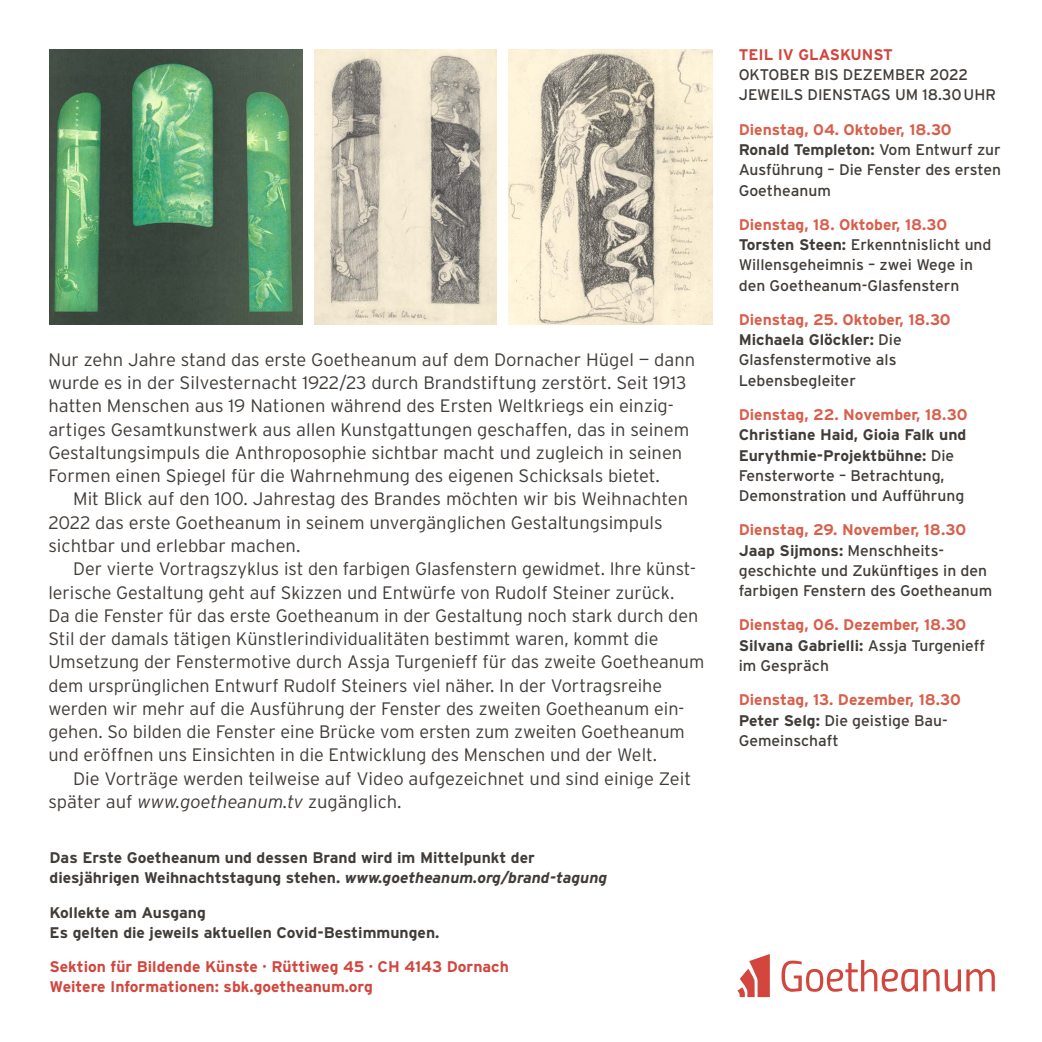
<style>
.page{position:relative;width:1042px;height:1042px;background:#fff}
.page>*{position:absolute;margin:0;border:0;box-sizing:border-box;transform-origin:0 0}
.t1{font:300 18.03px/23.3px "Interstate";color:#413c38}
.t2{font:15.4px/20.3px "Interstate";color:#413c38}
.t3{font:700 15.4px/20.3px "Interstate";color:#413c38}
.t4{font:700 15.4px/20.3px "Interstate";color:#d2463d}
.t5{font:700 15.4px/20.3px "Interstate";color:#d95e4b}
.s1{font-style:italic}
.s2{font-weight:700;color:#d95e4b}
.s3{font-weight:700}
.s4{color:#413c38}
.s5{font-weight:400;color:#413c38}
</style>
<div class="page">
<img style="left:50px;top:50px;width:252px;height:275px">
<img style="left:315px;top:50px;width:181px;height:275px">
<img style="left:508px;top:50px;width:204px;height:275px">
<svg style="left:781px;top:960px;width:214px;height:32px"></svg>
<svg style="left:737px;top:954px;width:33px;height:43px"></svg>
<p class="t1" style="left:48px;top:347px;width:648px">Nur zehn Jahre stand das erste Goetheanum auf dem Dornacher Hügel — dann wurde es in der Silvesternacht 1922/23 durch Brandstiftung zerstört. Seit 1913 hatten Menschen aus 19 Nationen während des Ersten Weltkriegs ein einzig&shy;artiges Gesamtkunstwerk aus allen Kunstgattungen geschaffen, das in seinem Gestaltungsimpuls die Anthroposophie sichtbar macht und zugleich in seinen Formen einen Spiegel für die Wahrnehmung des eigenen Schicksals bietet.</p>
<p class="t1" style="left:48px;top:487px;width:641px;text-indent:25px">Mit Blick auf den 100. Jahrestag des Brandes möchten wir bis Weihnachten<br>2022 das erste Goetheanum in seinem unvergänglichen Gestaltungsimpuls sichtbar und erlebbar machen.</p>
<p class="t1" style="left:48px;top:557px;width:657px;text-indent:25px">Der vierte Vortragszyklus ist den farbigen Glasfenstern gewidmet. Ihre kü nst&shy;lerische Gestaltung geht auf Skizzen und Entwü rfe von Rudolf Steiner zurück.<br>Da die Fenster fü r das erste Goetheanum in der Gestaltung noch stark durch den Stil der damals tätigen Kü nstlerindividualitäten bestimmt waren, kommt die Umsetzung der Fenstermotive durch Assja Turgenieff fü r das zweite Goetheanum dem ursprü nglichen Entwurf Rudolf Steiners viel näher. In der Vortragsreihe werden wir mehr auf die Ausfü hrung der Fenster des zweiten Goetheanum ein&shy;gehen. So bilden die Fenster eine Brücke vom ersten zum zweiten Goetheanum und eröffnen uns Einsichten in die Entwicklung des Menschen und der Welt.</p>
<p class="t1" style="left:48px;top:766px;width:644px;text-indent:25px">Die Vorträge werden teilweise auf Video aufgezeichnet und sind einige Zeit später auf <span class="s1">www.goetheanum.tv</span> zugä nglich.</p>
<p class="t3" style="left:50px;top:847px;width:559px">Das Erste Goetheanum und dessen Brand wird im Mittelpunkt der diesjährigen Weihnachtstagung stehen. <span class="s1">www.goetheanum.org/brand-tagung</span></p>
<p class="t3" style="left:50px;top:902px;width:391px">Kollekte am Ausgang<br>Es gelten die jeweils aktuellen Covid-Bestimmungen.</p>
<p class="t4" style="left:50px;top:956px;width:461px">Sektion für Bildende Künste · Rüttiweg 45 · CH 4143 Dornach<br>Weitere Informationen: sbk.goetheanum.org</p>
<p class="t4" style="left:739px;top:45px;width:156px">TEIL IV GLASKUNST</p>
<p class="t2" style="left:739px;top:65px;width:259px">OKTOBER BIS DEZEMBER 2022<br>JEWEILS DIENSTAGS UM 18.30UHR</p>
<p class="t2" style="left:739px;top:119px;width:264px"><span class="s2">Dienstag, 04. Oktober, 18.30<br></span><span class="s3">Ronald Templeton:</span> Vom Entwurf zur<br>Ausführung – Die Fenster des ersten<br>Goetheanum</p>
<p class="t2" style="left:739px;top:214px;width:254px"><span class="s2">Dienstag, 18. Oktober, 18.30<br></span><span class="s3">Torsten Steen:</span> Erkenntnislicht und<br>Willensgeheimnis – zwei Wege in den Goetheanum-Glasfenstern</p>
<p class="t2" style="left:739px;top:309px;width:214px"><span class="s2">Dienstag, 25. Oktober, 18.30<br></span><span class="s3">Michaela Glöckler:</span> Die<br>Glasfenstermotive als<br>Lebensbegleiter</p>
<p class="t5" style="left:739px;top:404px;width:230px">Dienstag, 22. November, 18.30</p>
<p class="t2" style="left:739px;top:424px;width:229px"><span class="s3">Christiane Haid, Gioia Falk und<br>Eurythmie-Projektbühne:</span> Die<br>Fensterworte – Betrachtung,<br>Demonstration und Aufführung</p>
<p class="t2" style="left:739px;top:520px;width:255px"><span class="s2">Dienstag, 29. November, 18.30<br></span><span class="s3">Jaap Sijmons:</span> Menschheits&shy;geschichte und Zukünftiges in den farbigen Fenstern des Goetheanum</p>
<p class="t5" style="left:739px;top:615px;width:248px">Dienstag, 06. Dezember, 18.30<br><span class="s4">Silvana Gabrielli:</span> <span class="s5">Assja Turgenieff im Gespräch</span></p>
<p class="t2" style="left:739px;top:689px;width:224px"><span class="s2">Dienstag, 13. Dezember, 18.30<br></span><span class="s3">Peter Selg:</span> Die geistige Bau-<br>Gemeinschaft</p>
</div>
